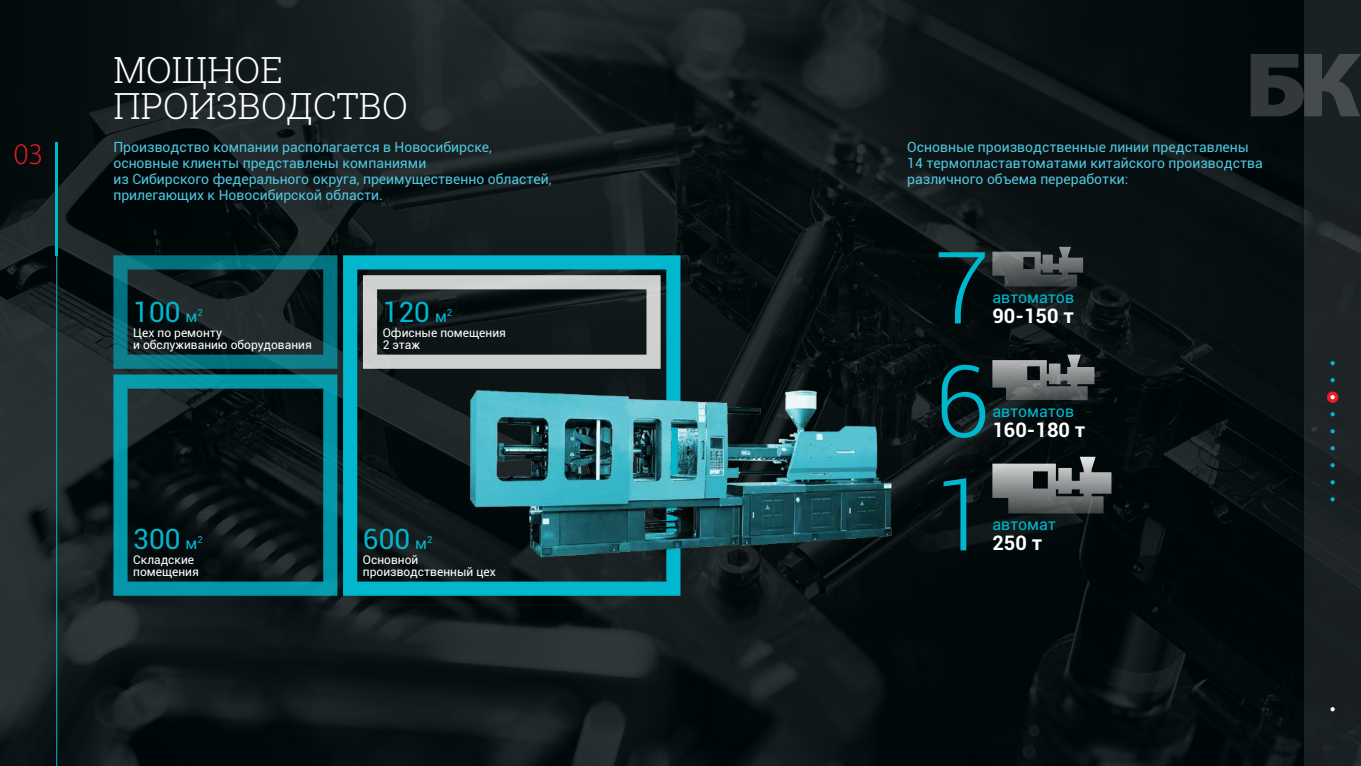
<style>
.page{position:relative;width:1361px;height:766px;background:#fff}
.page>*{position:absolute;margin:0;border:0;box-sizing:border-box;transform-origin:0 0}
.t1{font:300 100px "Roboto";color:#00b7ce}
.t2{font:300 36px/36px "Roboto Slab";color:#fff}
.t3{font:300 30px "Myriad Pro";color:#ed1d24}
.t4{font:28px "Roboto";color:#00b7ce}
.t5{font:700 20px "Roboto";color:#fff}
.t6{font:16px "Roboto";letter-spacing:-.005em;color:#00b7ce}
.t7{font:14px/16px "Roboto";color:#4fc6e0}
.t8{font:12px/12px "Roboto";color:#fff}
.s1{font-size:16px}
</style>
<div class="page">
<img style="left:0;top:0;width:1304px;height:765px">
<div style="left:1304px;top:0;width:57px;height:765px;background:#1a2122"></div>
<svg style="left:1250px;top:54px;width:111px;height:62px"></svg>
<svg style="left:1327px;top:391px;width:11px;height:12px"></svg>
<svg style="left:1330px;top:395px;width:4px;height:4px"></svg>
<hr style="left:56px;top:255px;width:1px;height:510px;background:#00b7ce">
<svg style="left:1330px;top:707px;width:4px;height:4px"></svg>
<hr style="left:55px;top:142px;width:3px;height:113px;background:#00b7ce">
<svg style="left:113px;top:374px;width:224px;height:221px;background:#093035"></svg>
<svg style="left:113px;top:255px;width:224px;height:114px;background:#0f3a40"></svg>
<svg style="left:343px;top:255px;width:337px;height:340px;background:#0c4c54"></svg>
<svg style="left:363px;top:275px;width:297px;height:94px;background:#555a5a"></svg>
<img style="left:459px;top:371px;width:445px;height:224px">
<svg style="left:992px;top:354px;width:102px;height:46px;background:#595e5e"></svg>
<svg style="left:992px;top:456px;width:119px;height:57px;background:#606465"></svg>
<svg style="left:992px;top:247px;width:91px;height:39px;background:#484d4e"></svg>
<svg style="left:1330px;top:378px;width:4px;height:4px"></svg>
<svg style="left:1330px;top:361px;width:4px;height:4px"></svg>
<svg style="left:1330px;top:446px;width:4px;height:4px"></svg>
<svg style="left:1330px;top:429px;width:4px;height:4px"></svg>
<svg style="left:1330px;top:412px;width:4px;height:4px"></svg>
<svg style="left:1330px;top:463px;width:4px;height:4px"></svg>
<svg style="left:1330px;top:497px;width:4px;height:4px"></svg>
<svg style="left:1330px;top:480px;width:4px;height:4px"></svg>
<h2 class="t2" style="left:113px;top:51px;width:296px">МОЩНОЕ<br>ПРОИЗВОДСТВО</h2>
<h3 class="t3" style="left:14px;top:136px;width:31px">03</h3>
<p class="t7" style="left:113px;top:139px;width:439px">Производство компании располагается в Новосибирске, основные клиенты представлены компаниями<br>из Сибирского федерального округа, преимущественно областей, прилегающих к Новосибирской области.</p>
<h3 class="t4" style="left:133px;top:292px;width:71px">100 <span class="s1">м</span><sup>2</sup></h3>
<p class="t8" style="left:133px;top:326px;width:180px">Цех по ремонту<br>и обслуживанию оборудования</p>
<h3 class="t4" style="left:383px;top:292px;width:71px">120 <span class="s1">м</span><sup>2</sup></h3>
<p class="t8" style="left:383px;top:326px;width:125px">Офисные помещения<br>2 этаж</p>
<h3 class="t4" style="left:133px;top:519px;width:71px">300 <span class="s1">м</span><sup>2</sup></h3>
<p class="t8" style="left:133px;top:553px;width:67px">Складские помещения</p>
<h3 class="t4" style="left:363px;top:519px;width:71px">600 <span class="s1">м</span><sup>2</sup></h3>
<p class="t8" style="left:363px;top:553px;width:134px">Основной производственный цех</p>
<p class="t7" style="left:907px;top:139px;width:357px">Основные производственные линии представлены<br>14 термопластавтоматами китайского производства различного объема переработки:</p>
<h1 class="t1" style="left:934px;top:218px;width:57px">7</h1>
<p class="t6" style="left:992px;top:286px;width:83px">автоматов</p>
<h3 class="t5" style="left:992px;top:302px;width:83px">90-150 т</h3>
<h1 class="t1" style="left:934px;top:332px;width:57px">6</h1>
<p class="t6" style="left:992px;top:400px;width:83px">автоматов</p>
<h3 class="t5" style="left:992px;top:415px;width:95px">160-180 т</h3>
<h1 class="t1" style="left:934px;top:445px;width:57px">1</h1>
<p class="t6" style="left:992px;top:513px;width:65px">автомат</p>
<h3 class="t5" style="left:992px;top:529px;width:51px">250 т</h3>
</div>
